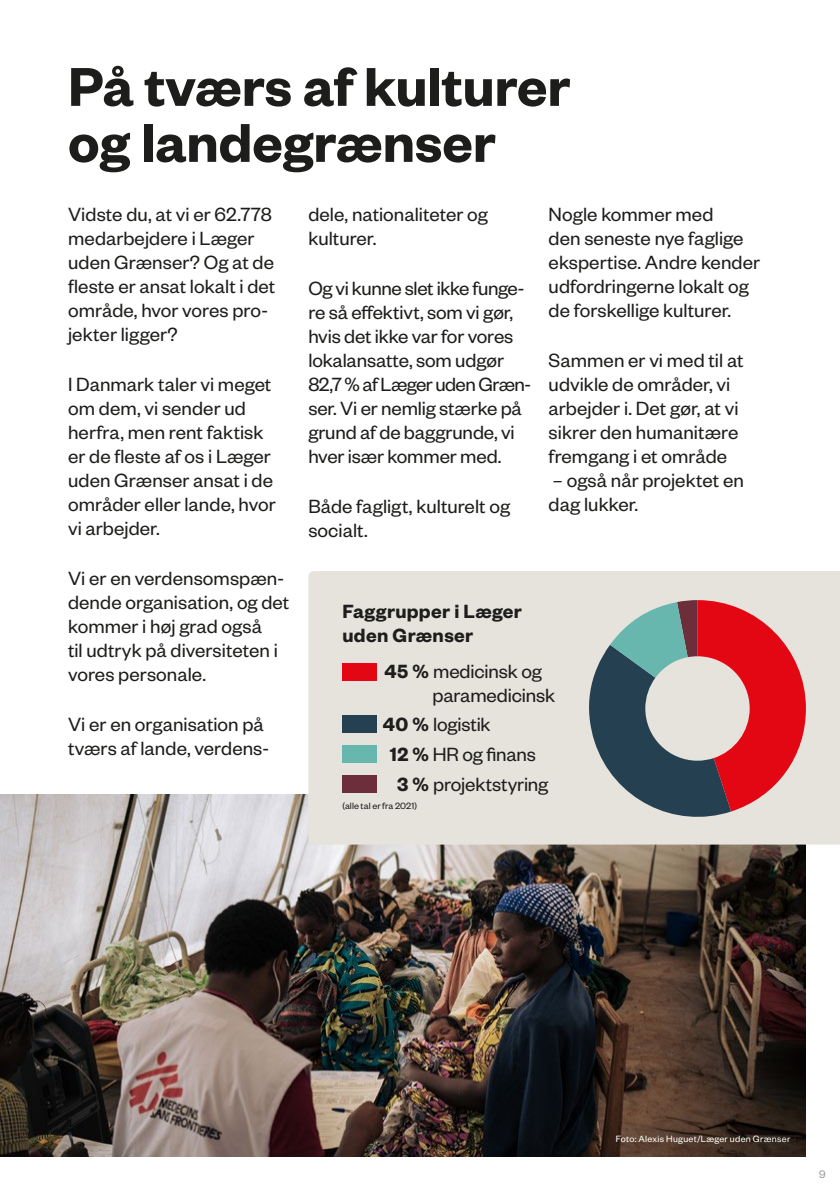
<style>
.page{position:relative;width:840px;height:1191px;background:#fff}
.page>*{position:absolute;margin:0;border:0;box-sizing:border-box;transform-origin:0 0}
.t1{font:600 60px/56px "Founders Grotesk";color:#1d1d1b}
.t2{font:21px/24px "Founders Grotesk";color:#1d1d1b}
.t3{font:600 21px/24px "Founders Grotesk";letter-spacing:.015em;color:#1d1d1b}
.t4{font:12px "Founders Grotesk";color:#9d9d9c}
.t5{font:10px "Founders Grotesk";letter-spacing:.03em;color:#fff}
.t6{font:10px "Founders Grotesk";letter-spacing:.01em;color:#1d1d1b}
.s1{font-weight:600}
</style>
<div class="page">
<hr style="left:0;top:361px;width:1px;height:138px;background:#1d1d1b">
<img style="left:0;top:794px;width:805px;height:363px">
<div style="left:308px;top:571px;width:531px;height:273px;background:#e6e2dc"></div>
<div style="left:342px;top:663px;width:34px;height:17px;background:#e30613"></div>
<div style="left:342px;top:716px;width:34px;height:17px;background:#254151"></div>
<div style="left:342px;top:745px;width:34px;height:17px;background:#68b7af"></div>
<div style="left:342px;top:775px;width:34px;height:17px;background:#6b2e3a"></div>
<svg style="left:583px;top:600px;width:222px;height:230px;background:#b08285"></svg>
<h1 class="t1" style="left:68px;top:56px;width:503px">På tværs af kulturer og landegrænser</h1>
<p class="t2" style="left:68px;top:201px;width:208px">Vidste du, at vi er 62.778 medarbejdere i Læger uden Grænser? Og at de fleste er ansat lokalt i det område, hvor vores pro&shy;jekter ligger?</p>
<p class="t2" style="left:68px;top:371px;width:209px">I Danmark taler vi meget om dem, vi sender ud herfra, men rent faktisk er de fleste af os i Læger uden Grænser ansat i de områder eller lande, hvor vi arbejder.</p>
<p class="t2" style="left:68px;top:565px;width:222px">Vi er en verdensomspæn&shy;dende organisation, og det kommer i høj grad også<br>til udtryk på diversiteten i vores personale.</p>
<p class="t2" style="left:68px;top:711px;width:203px">Vi er en organisation på tværs af lande, verdens-</p>
<p class="t2" style="left:308px;top:201px;width:181px">dele, nationaliteter og kulturer.</p>
<p class="t2" style="left:308px;top:275px;width:224px">Og vi kunne slet ikke funge&shy;re så effektivt, som vi gør, hvis det ikke var for vores lokalansatte, som udgør<br>82,7 % af Læger uden Græn&shy;ser. Vi er nemlig stærke på grund af de baggrunde, vi hver især kommer med.</p>
<p class="t2" style="left:308px;top:493px;width:203px">Både fagligt, kulturelt og socialt.</p>
<p class="t2" style="left:548px;top:201px;width:213px">Nogle kommer med<br>den seneste nye faglige ekspertise. Andre kender udfordringerne lokalt og de forskellige kulturer.</p>
<p class="t2" style="left:548px;top:347px;width:196px">Sammen er vi med til at udvikle de områder, vi arbejder i. Det gør, at vi sikrer den humanitære fremgang i et område</p>
<p class="t2" style="left:548px;top:467px;width:197px">– også når projektet en dag lukker.</p>
<p class="t3" style="left:342px;top:598px;width:181px">Faggrupper i Læger uden Grænser</p>
<p class="t2" style="left:432px;top:658px;width:124px;text-indent:-48px"><span class="s1">45 %</span> medicinsk og paramedicinsk</p>
<p class="t2" style="left:382px;top:711px;width:109px"><span class="s1">40 %</span> logistik</p>
<p class="t2" style="left:389px;top:741px;width:147px"><span class="s1">12 %</span> HR og finans</p>
<p class="t2" style="left:397px;top:771px;width:153px"><span class="s1">3 %</span> projektstyring</p>
<p class="t6" style="left:342px;top:799px;width:76px">(alle tal er fra 2021)</p>
<p class="t5" style="left:615px;top:1132px;width:176px">Foto: Alexis Huguet/Læger uden Grænser</p>
<p class="t4" style="left:818px;top:1166px;width:8px">9</p>
</div>
